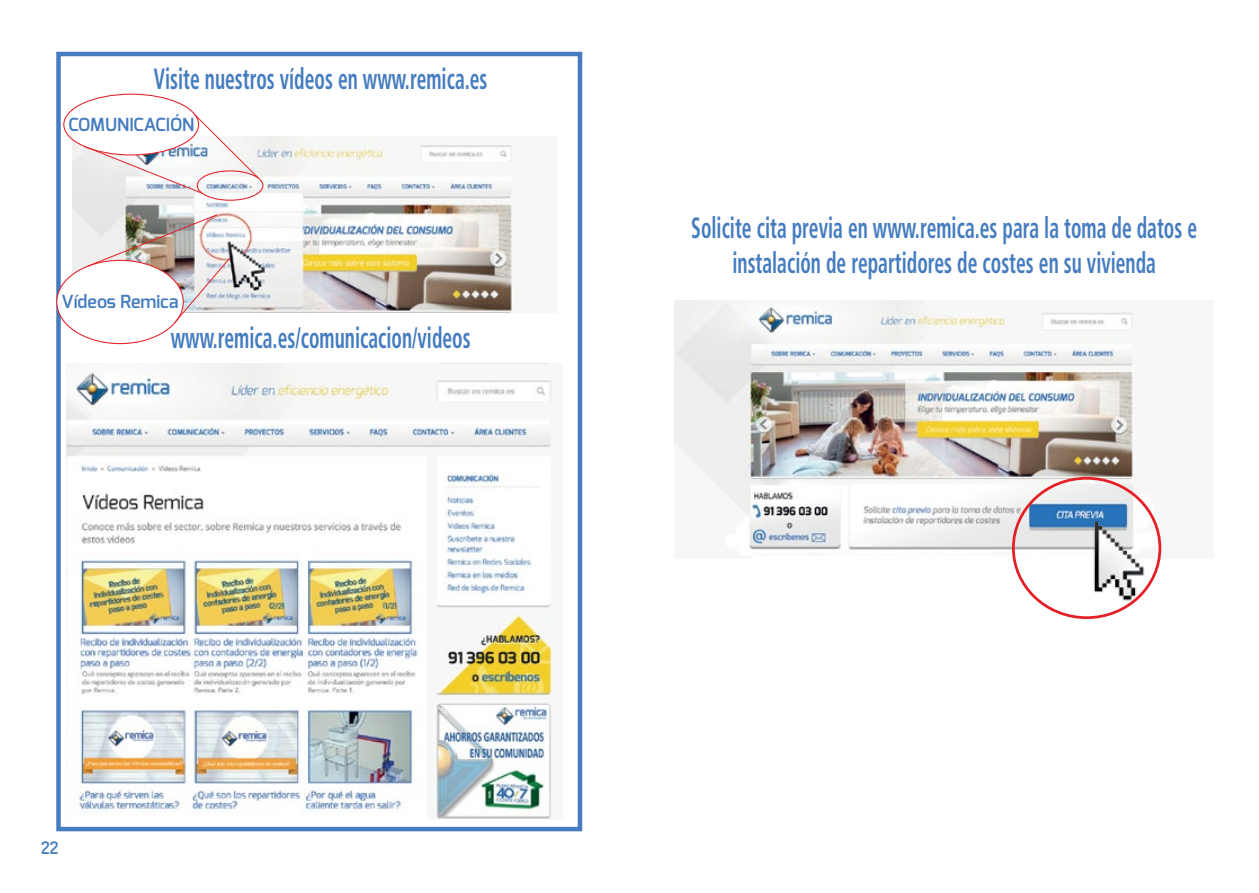
<style>
.page{position:relative;width:1259px;height:893px;background:#fff}
.page>*{position:absolute;margin:0;border:0;box-sizing:border-box;transform-origin:0 0}
.t1{font:700 condensed 29.25px/35.1px "Frutiger LT Std";color:#457cbf;text-align:center;scale:.67 1}
.t2{font:600 18px "Exo";color:#457cbf}
.t3{font:18px "Tenby Five";color:#457cbf}
</style>
<div class="page">
<div style="left:56px;top:52px;width:526px;height:779px;border:4px solid #457cbf"></div>
<img style="left:675px;top:301px;width:479px;height:257px">
<img style="left:1052px;top:509px;width:110px;height:102px">
<div style="left:1012px;top:477px;width:149px;height:142px;border:3px solid #e61e26;border-radius:50%"></div>
<img style="left:73px;top:136px;width:450px;height:177px">
<div style="left:197px;top:170px;width:66px;height:31px;border:1px solid #e61e26;border-radius:50%"></div>
<img style="left:67px;top:364px;width:486px;height:455px">
<div style="left:64px;top:94px;width:135px;height:61px;background:#fff;border-radius:50%"></div>
<svg style="left:83px;top:114px;width:176px;height:80px"></svg>
<div style="left:57px;top:260px;width:126px;height:84px;background:#fff;border-radius:50%"></div>
<img style="left:87px;top:214px;width:143px;height:109px">
<p class="t1" style="left:154px;top:62px;width:499px">Visite nuestros vídeos en www.remica.es</p>
<p class="t2" style="left:68px;top:113px;width:127px">COMUNICACIÓN</p>
<p class="t2" style="left:61px;top:290px;width:119px">Vídeos Remica</p>
<p class="t1" style="left:171px;top:320px;width:449px">www.remica.es/comunicacion/videos</p>
<p class="t3" style="left:41px;top:837px;width:18px">22</p>
<p class="t1" style="left:691px;top:210px;width:756px">Solicite cita previa en www.remica.es para la toma de datos e instalación de repartidores de costes en su vivienda</p>
</div>
